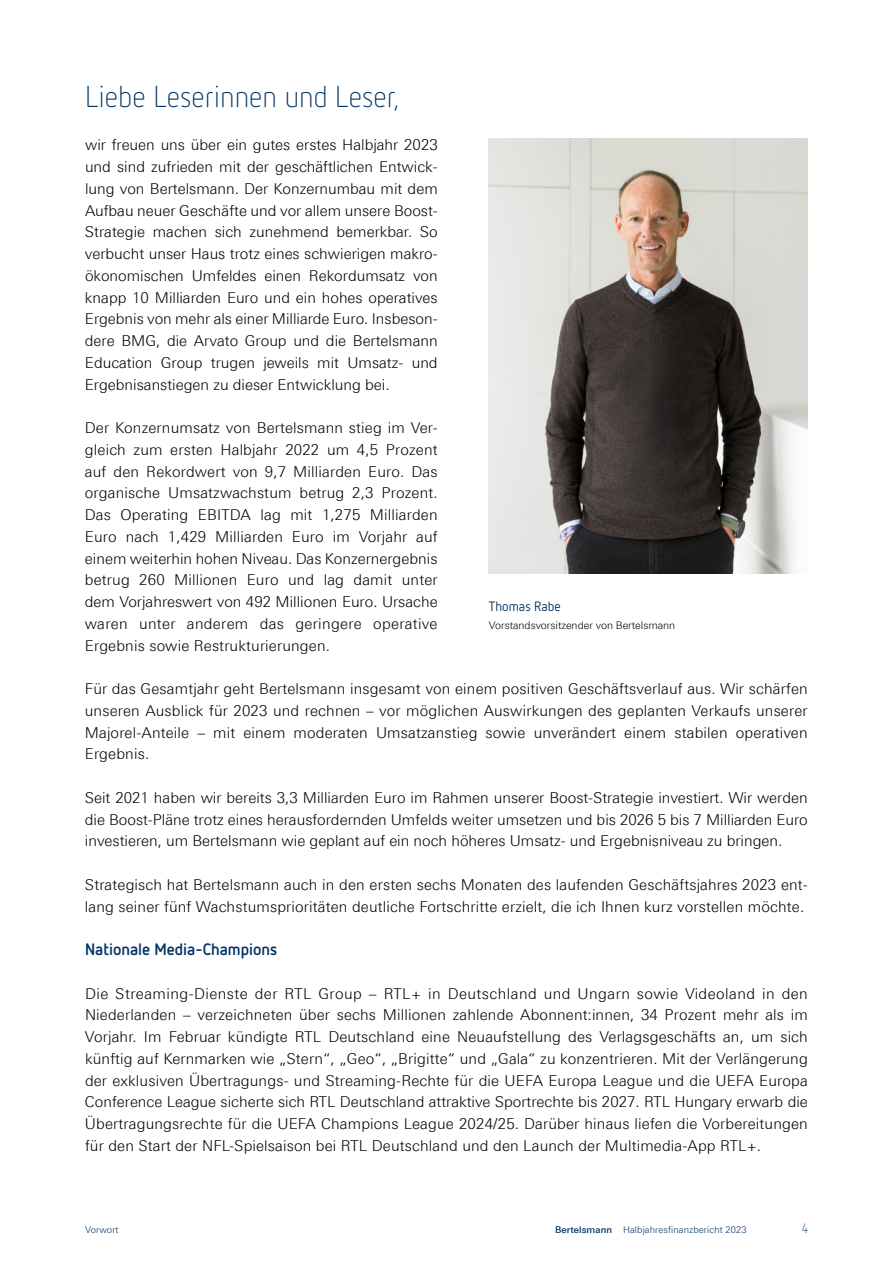
<style>
.page{position:relative;width:893px;height:1263px;background:#fff}
.page>*{position:absolute;margin:0;border:0;box-sizing:border-box;transform-origin:0 0}
.t1{font:300 30px "Netto OT";color:#003464}
.t2{font:700 16.5px "Netto OT";color:#003464}
.t3{font:300 15px/21.8px "Linotype Univers 330";letter-spacing:.01em;color:#000;text-align:justify}
.t4{font:13.5px "Netto OT";letter-spacing:.005em;color:#003464}
.t5{font:300 13.5px "Netto OT";color:#003464}
.t6{font:300 10.5px "Linotype Univers 330";color:#000}
.t7{font:300 9.3px "Linotype Univers 330";letter-spacing:.01em;color:#003464}
.s1{font-family:"Linotype Univers 530";font-weight:500}
</style>
<div class="page">
<img style="left:489px;top:139px;width:319px;height:435px">
<h1 class="t1" style="left:85px;top:78px;width:316px">Liebe Leserinnen und Leser,</h1>
<p class="t3" style="left:85px;top:134px;width:354px">wir freuen uns über ein gutes erstes Halbjahr 2023 und sind zufrieden mit der geschäftlichen Entwick&shy;lung von Bertelsmann. Der Konzernumbau mit dem Aufbau neuer Geschäfte und vor allem unsere Boost-Strategie machen sich zunehmend bemerkbar. So verbucht unser Haus trotz eines schwierigen makro&shy;ökonomischen Umfeldes einen Rekordumsatz von knapp 10 Milliarden Euro und ein hohes operatives Ergebnis von mehr als einer Milliarde Euro. Insbeson&shy;dere BMG, die Arvato Group und die Bertelsmann Education Group trugen jeweils mit Umsatz- und Ergebnisanstiegen zu dieser Entwicklung bei.</p>
<p class="t3" style="left:85px;top:417px;width:354px">Der Konzernumsatz von Bertelsmann stieg im Ver&shy;gleich zum ersten Halbjahr 2022 um 4,5 Prozent auf den Rekordwert von 9,7 Milliarden Euro. Das organische Umsatzwachstum betrug 2,3 Prozent.<br>Das Operating EBITDA lag mit 1,275 Milliarden Euro nach 1,429 Milliarden Euro im Vorjahr auf einem weiterhin hohen Niveau. Das Konzernergebnis betrug 260 Millionen Euro und lag damit unter dem Vorjahreswert von 492 Millionen Euro. Ursache waren unter anderem das geringere operative Ergebnis sowie Restrukturierungen.</p>
<p class="t3" style="left:85px;top:678px;width:724px">Für das Gesamtjahr geht Bertelsmann insgesamt von einem positiven Geschäftsverlauf aus. Wir schärfen unseren Ausblick für 2023 und rechnen – vor möglichen Auswirkungen des geplanten Verkaufs unserer Majorel-Anteile – mit einem moderaten Umsatzanstieg sowie unverändert einem stabilen operativen Ergebnis.</p>
<p class="t3" style="left:85px;top:786px;width:724px">Seit 2021 haben wir bereits 3,3 Milliarden Euro im Rahmen unserer Boost-Strategie investiert. Wir werden die Boost-Pläne trotz eines herausfordernden Umfelds weiter umsetzen und bis 2026 5 bis 7 Milliarden Euro investieren, um Bertelsmann wie geplant auf ein noch höheres Umsatz- und Ergebnisniveau zu bringen.</p>
<p class="t3" style="left:85px;top:873px;width:724px">Strategisch hat Bertelsmann auch in den ersten sechs Monaten des laufenden Geschäftsjahres 2023 ent&shy;lang seiner fünf Wachstumsprioritäten deutliche Fortschritte erzielt, die ich Ihnen kurz vorstellen möchte.</p>
<p class="t2" style="left:85px;top:939px;width:194px">Nationale Media-Champions</p>
<p class="t3" style="left:85px;top:982px;width:724px">Die Streaming-Dienste der RTL Group – RTL+ in Deutschland und Ungarn sowie Videoland in den Niederlanden – verzeichneten über sechs Millionen zahlende Abonnent:innen, 34 Prozent mehr als im Vorjahr. Im Februar kündigte RTL Deutschland eine Neuaufstellung des Verlagsgeschäfts an, um sich künftig auf Kernmarken wie „Stern“, „Geo“, „Brigitte“ und „Gala“ zu konzentrieren. Mit der Verlängerung der exklusiven Übertragungs- und Streaming-Rechte für die UEFA Europa League und die UEFA Europa Conference League sicherte sich RTL Deutschland attraktive Sportrechte bis 2027. RTL Hungary erwarb die Übertragungsrechte für die UEFA Champions League 2024/25. Darüber hinaus liefen die Vorbereitungen für den Start der NFL-Spielsaison bei RTL Deutschland und den Launch der Multimedia-App RTL+.</p>
<p class="t4" style="left:489px;top:598px;width:73px">Thomas Rabe</p>
<p class="t6" style="left:489px;top:619px;width:188px">Vorstandsvorsitzender von Bertelsmann</p>
<p class="t7" style="left:85px;top:1224px;width:35px">Vorwort</p>
<p class="t7" style="left:555px;top:1224px;width:193px"><span class="s1">Bertelsmann</span> Halbjahresfinanzbericht 2023</p>
<p class="t5" style="left:802px;top:1220px;width:7px">4</p>
</div>
